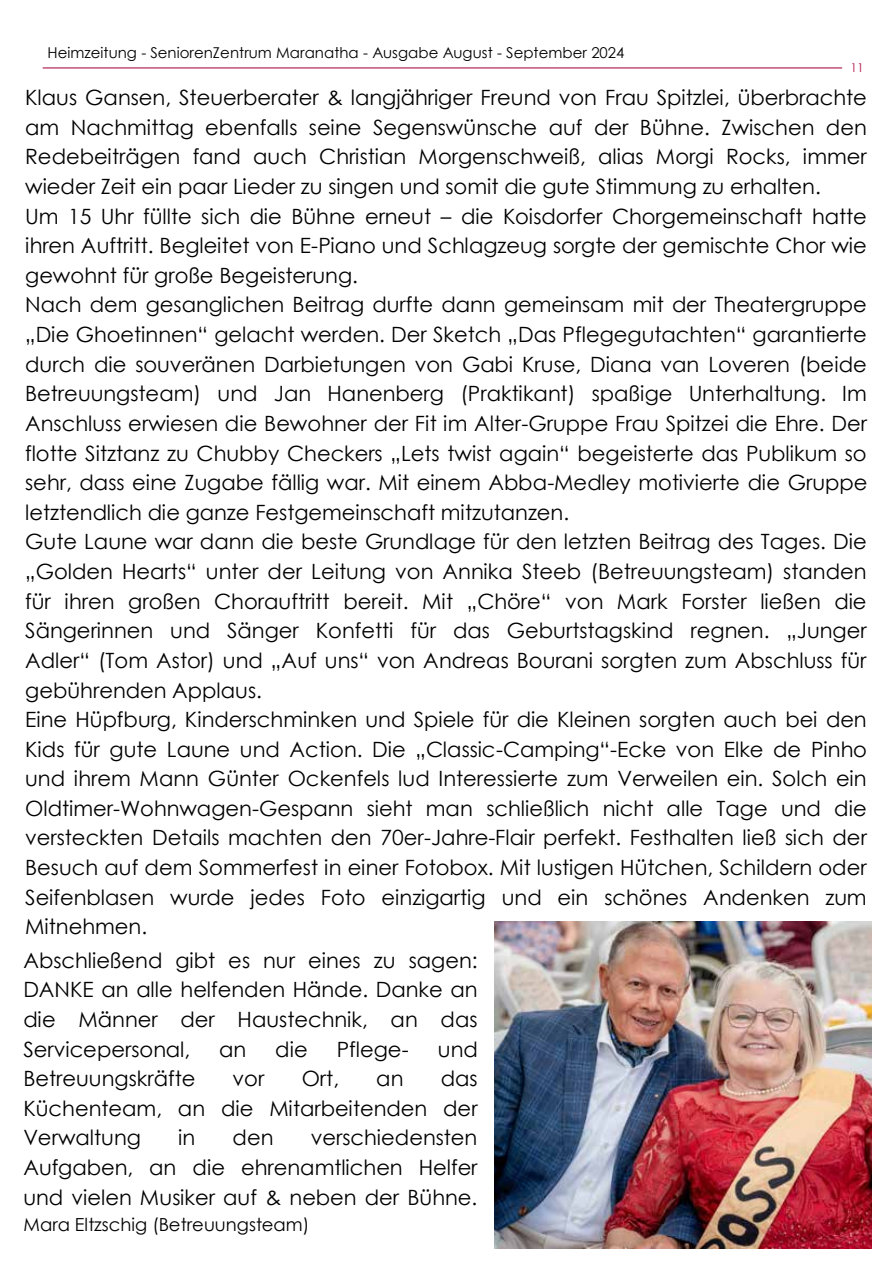
<style>
.page{position:relative;width:893px;height:1263px;background:#fff}
.page>*{position:absolute;margin:0;border:0;box-sizing:border-box;transform-origin:0 0}
.t1{font:21.15px "Century Gothic";color:#000}
.t2{font:21px/29.5px "Century Gothic";color:#000;text-align:justify}
.t3{font:18px "Century Gothic";color:#000}
.t4{font:15px "Century Gothic";color:#000}
.t5{font:12px "Century Gothic";color:#ad1548}
</style>
<div class="page">
<hr style="left:43px;top:67px;width:799px;height:1px;background:#ad1548">
<img style="left:495px;top:922px;width:377px;height:326px">
<p class="t4" style="left:48px;top:42px;width:578px">Heimzeitung - SeniorenZentrum Maranatha - Ausgabe August - September 2024</p>
<p class="t2" style="left:25px;top:82px;width:844px;text-align:left">Klaus Gansen, Steuerberater &amp; langjähriger Freund von Frau Spitzlei, überbrachte am Nachmittag ebenfalls seine Segenswünsche auf der Bühne. Zwischen den Redebeiträgen fand auch Christian Morgenschweiß, alias Morgi Rocks, immer wieder Zeit ein paar Lieder zu singen und somit die gute Stimmung zu erhalten.<br>Um 15 Uhr füllte sich die Bühne erneut – die Koisdorfer Chorgemeinschaft hatte ihren Auftritt. Begleitet von E-Piano und Schlagzeug sorgte der gemischte Chor wie gewohnt für große Begeisterung.<br>Nach dem gesanglichen Beitrag durfte dann gemeinsam mit der Theatergruppe „Die Ghoetinnen“ gelacht werden. Der Sketch „Das Pflegegutachten“ garantierte durch die souveränen Darbietungen von Gabi Kruse, Diana van Loveren (beide Betreuungsteam) und Jan Hanenberg (Praktikant) spaßige Unterhaltung. Im Anschluss erwiesen die Bewohner der Fit im Alter-Gruppe Frau Spitzei die Ehre. Der flotte Sitztanz zu Chubby Checkers „Lets twist again“ begeisterte das Publikum so sehr, dass eine Zugabe fällig war. Mit einem Abba-Medley motivierte die Gruppe letztendlich die ganze Festgemeinschaft mitzutanzen.<br>Gute Laune war dann die beste Grundlage für den letzten Beitrag des Tages. Die „Golden Hearts“ unter der Leitung von Annika Steeb (Betreuungsteam) standen für ihren großen Chorauftritt bereit. Mit „Chöre“ von Mark Forster ließen die Sängerinnen und Sänger Konfetti für das Geburtstagskind regnen. „Junger Adler“ (Tom Astor) und „Auf uns“ von Andreas Bourani sorgten zum Abschluss für gebührenden Applaus.<br>Eine Hüpfburg, Kinderschminken und Spiele für die Kleinen sorgten auch bei den Kids für gute Laune und Action. Die „Classic-Camping“-Ecke von Elke de Pinho und ihrem Mann Günter Ockenfels lud Interessierte zum Verweilen ein. Solch ein Oldtimer-Wohnwagen-Gespann sieht man schließlich nicht alle Tage und die versteckten Details machten den 70er-Jahre-Flair perfekt. Festhalten ließ sich der Besuch auf dem Sommerfest in einer Fotobox. Mit lustigen Hütchen, Schildern oder Seifenblasen wurde jedes Foto einzigartig und ein schönes Andenken zum Mitnehmen.</p>
<p class="t2" style="left:23px;top:945px;width:456px">Abschließend gibt es nur eines zu sagen:<br>DANKE an alle helfenden Hände. Danke an die Männer der Haustechnik, an das Servicepersonal,</p>
<p class="t5" style="left:850px;top:59px;width:15px">11</p>
<p class="t2" style="left:219px;top:1034px;width:29px">an</p>
<p class="t2" style="left:275px;top:1034px;width:34px">die</p>
<p class="t2" style="left:337px;top:1034px;width:74px">Pflege-</p>
<p class="t2" style="left:438px;top:1034px;width:41px">und</p>
<p class="t2" style="left:23px;top:1063px;width:174px">Betreuungskräfte</p>
<p class="t2" style="left:233px;top:1063px;width:33px">vor</p>
<p class="t2" style="left:302px;top:1063px;width:39px">Ort,</p>
<p class="t2" style="left:376px;top:1063px;width:29px">an</p>
<p class="t2" style="left:23px;top:1063px;width:456px;text-indent:417px">das Küchenteam, an die Mitarbeitenden der Verwaltung</p>
<p class="t2" style="left:178px;top:1123px;width:19px">in</p>
<p class="t2" style="left:233px;top:1123px;width:42px">den</p>
<p class="t2" style="left:311px;top:1123px;width:168px">verschiedensten</p>
<p class="t1" style="left:23px;top:1152px;width:456px">Aufgaben, an die ehrenamtlichen Helfer</p>
<p class="t2" style="left:23px;top:1182px;width:455px">und vielen Musiker auf &amp; neben der Bühne.</p>
<p class="t3" style="left:23px;top:1212px;width:288px">Mara Eltzschig (Betreuungsteam)</p>
</div>
